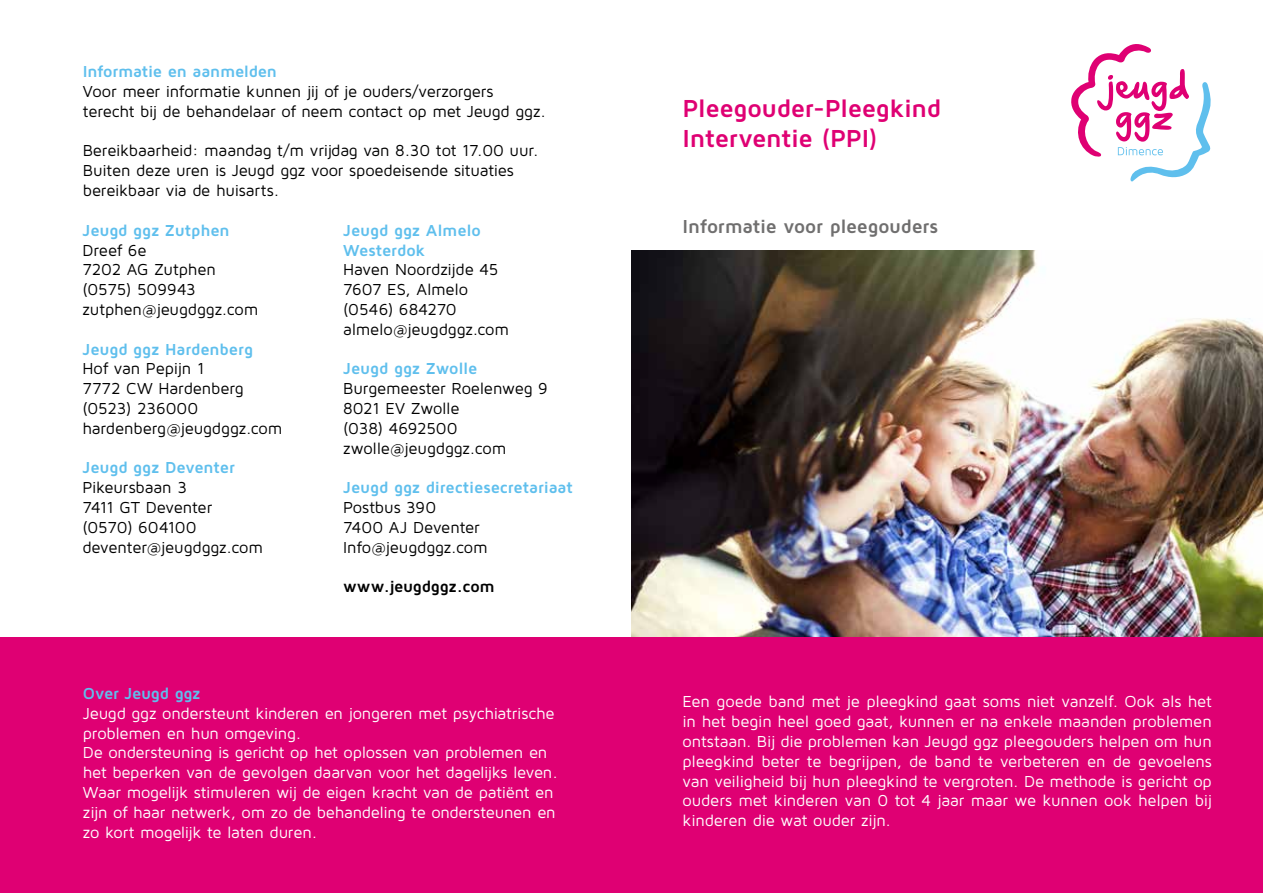
<style>
.page{position:relative;width:1263px;height:893px;background:#fff}
.page>*{position:absolute;margin:0;border:0;box-sizing:border-box;transform-origin:0 0}
.t1{font:700 25.5px/30.6px "Maven Pro";letter-spacing:-.015em;color:#df0073}
.t2{font:700 19.5px "Maven Pro";letter-spacing:-.01em;color:#706f6f}
.t3{font:16.5px/19.8px "Maven Pro";letter-spacing:-.015em;color:#fff;text-align:justify}
.t4{font:16.5px/19.8px "Maven Pro";letter-spacing:-.01em;color:#000}
.t5{font:700 16.5px/19.8px "Maven Pro";letter-spacing:-.01em;color:#5fbfed}
.t6{font:700 16.5px "Maven Pro";letter-spacing:-.015em;color:#000}
</style>
<div class="page">
<img style="left:631px;top:251px;width:632px;height:387px">
<div style="left:0;top:638px;width:1263px;height:255px;background:#df0073"></div>
<svg style="left:1071px;top:44px;width:139px;height:137px"></svg>
<p class="t5" style="left:83px;top:61px;width:196px">Informatie en aanmelden</p>
<p class="t4" style="left:83px;top:81px;width:465px">Voor meer informatie kunnen jij of je ouders/verzorgers terecht bij de behandelaar of neem contact op met Jeugd ggz.</p>
<p class="t4" style="left:83px;top:140px;width:457px">Bereikbaarheid: maandag t/m vrijdag van 8.30 tot 17.00 uur.<br>Buiten deze uren is Jeugd ggz voor spoedeisende situaties bereikbaar via de huisarts.</p>
<p class="t5" style="left:82px;top:220px;width:149px">Jeugd ggz Zutphen</p>
<p class="t4" style="left:82px;top:240px;width:178px">Dreef 6e<br>7202 AG Zutphen (0575) 509943 zutphen@jeugdggz.com</p>
<p class="t5" style="left:82px;top:338px;width:172px">Jeugd ggz Hardenberg</p>
<p class="t4" style="left:82px;top:358px;width:202px">Hof van Pepijn 1<br>7772 CW Hardenberg (0523) 236000 hardenberg@jeugdggz.com</p>
<p class="t5" style="left:82px;top:457px;width:154px">Jeugd ggz Deventer</p>
<p class="t4" style="left:82px;top:477px;width:182px">Pikeursbaan 3<br>7411 GT Deventer (0570) 604100 deventer@jeugdggz.com</p>
<p class="t5" style="left:343px;top:220px;width:139px">Jeugd ggz Almelo<br>Westerdok</p>
<p class="t4" style="left:343px;top:259px;width:168px">Haven Noordzijde 45<br>7607 ES, Almelo (0546) 684270 almelo@jeugdggz.com</p>
<p class="t5" style="left:343px;top:358px;width:136px">Jeugd ggz Zwolle</p>
<p class="t4" style="left:343px;top:378px;width:206px">Burgemeester Roelenweg 9<br>8021 EV Zwolle<br>(038) 4692500 zwolle@jeugdggz.com</p>
<p class="t5" style="left:343px;top:477px;width:231px">Jeugd ggz directiesecretariaat</p>
<p class="t4" style="left:343px;top:497px;width:146px">Postbus 390<br>7400 AJ Deventer<br>Info@jeugdggz.com</p>
<p class="t6" style="left:343px;top:576px;width:153px">www.jeugdggz.com</p>
<p class="t5" style="left:83px;top:683px;width:119px">Over Jeugd ggz</p>
<p class="t3" style="left:83px;top:702px;width:476px;text-align:left">Jeugd ggz ondersteunt kinderen en jongeren met psychiatrische problemen en hun omgeving.<br>De ondersteuning is gericht op het oplossen van problemen en het beperken van de gevolgen daarvan voor het dagelijks leven.<br>Waar mogelijk stimuleren wij de eigen kracht van de patiënt en zijn of haar netwerk, om zo de behandeling te ondersteunen en zo kort mogelijk te laten duren.</p>
<h1 class="t1" style="left:682px;top:92px;width:260px">Pleegouder-Pleegkind<br>Interventie (PPI)</h1>
<p class="t2" style="left:682px;top:214px;width:257px">Informatie voor pleegouders</p>
<p class="t3" style="left:682px;top:691px;width:531px">Een goede band met je pleegkind gaat soms niet vanzelf. Ook als het in het begin heel goed gaat, kunnen er na enkele maanden problemen ontstaan. Bij die problemen kan Jeugd ggz pleegouders helpen om hun pleegkind beter te begrijpen, de band te verbeteren en de gevoelens van veiligheid bij hun pleegkind te vergroten. De methode is gericht op ouders met kinderen van 0 tot 4 jaar maar we kunnen ook helpen bij kinderen die wat ouder zijn.</p>
</div>
